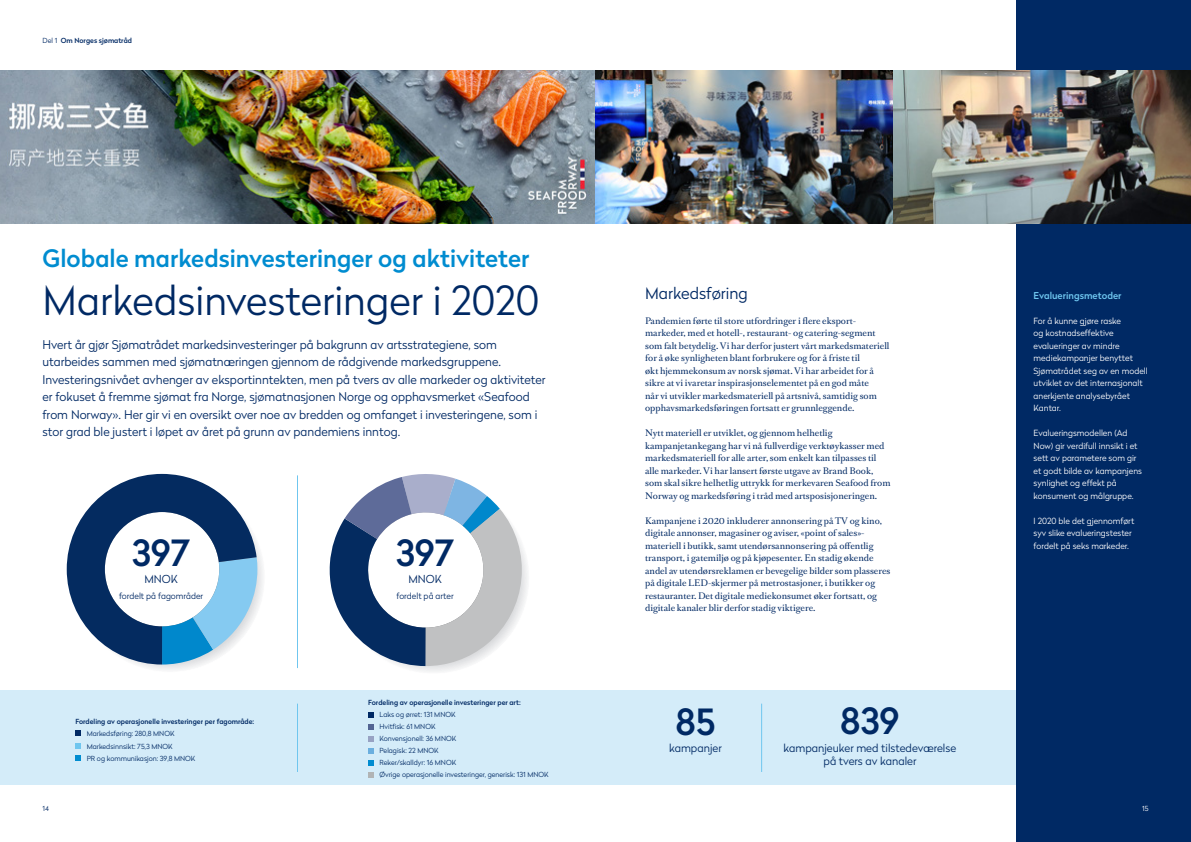
<style>
.page{position:relative;width:1191px;height:842px;background:#fff}
.page>*{position:absolute;margin:0;border:0;box-sizing:border-box;transform-origin:0 0}
.Heading_stor__light{font:300 40px "Radikal";color:#002964}
.t1{font:500 36px "Radikal";color:#002964}
.Heading_stor__light-2{font:500 24px "Radikal";color:#008cd0}
.Stor_mellomtittel{font:300 16px "Radikal";color:#002964}
.Ingress{font:300 12px/17.5px "Radikal";color:#002964}
.t2{font:300 11px "Radikal";color:#002964}
.Mellomtittel{font:500 9.5px "Radikal";color:#6fc6ef}
.Brøddtekst{font:8.5px/12.5px "Romain Text";color:#002964}
.Faktatekst{font:300 8.5px/12.5px "Radikal";color:#fff}
.Faktatekst-2{font:300 8.5px "Radikal";color:#002964}
.Bildetekst{font:300 7px "Radikal";color:#002964}
.Bildetekst-2{font:500 7px "Radikal";color:#002964}
.t3{font:300 7px "Radikal";color:#fff}
.s1{font-weight:300}
</style>
<div class="page">
<img style="left:0;top:71px;width:1016px;height:153px">
<div style="left:0;top:690px;width:595px;height:95px;background:#d4ecf9"></div>
<div style="left:595px;top:690px;width:596px;height:95px;background:#d4ecf9"></div>
<hr style="left:761px;top:704px;width:1px;height:68px;background:#6fc6ef">
<hr style="left:297px;top:704px;width:1px;height:68px;background:#6fc6ef">
<svg style="left:1016px;top:0;width:175px;height:842px;background:#113262"></svg>
<svg style="left:330px;top:474px;width:198px;height:192px"></svg>
<svg style="left:74px;top:481px;width:191px;height:191px"></svg>
<svg style="left:67px;top:474px;width:190px;height:190px"></svg>
<svg style="left:75px;top:730px;width:6px;height:6px"></svg>
<svg style="left:75px;top:743px;width:6px;height:6px"></svg>
<svg style="left:75px;top:755px;width:6px;height:6px"></svg>
<hr style="left:297px;top:475px;width:1px;height:193px;background:#6fc6ef">
<svg style="left:368px;top:712px;width:6px;height:6px"></svg>
<svg style="left:368px;top:724px;width:6px;height:6px"></svg>
<svg style="left:368px;top:736px;width:6px;height:6px"></svg>
<svg style="left:368px;top:748px;width:6px;height:6px"></svg>
<svg style="left:368px;top:760px;width:6px;height:6px"></svg>
<svg style="left:368px;top:772px;width:6px;height:6px"></svg>
<p class="Bildetekst-2" style="left:43px;top:35px;width:91px"><span class="s1">Del 1</span> Om Norges sjømatråd</p>
<p class="Heading_stor__light-2" style="left:43px;top:241px;width:488px">Globale markedsinvesteringer og aktiviteter</p>
<p class="Heading_stor__light" style="left:43px;top:272px;width:498px">Markedsinvesteringer i 2020</p>
<p class="Stor_mellomtittel" style="left:645px;top:282px;width:104px">Markedsføring</p>
<p class="Brøddtekst" style="left:645px;top:314px;width:246px">Pandemien førte til store utfordringer i flere eksport&shy;markeder, med et hotell-, restaurant- og catering-segment som falt betydelig. Vi har derfor justert vårt markedsmateriell for å øke synligheten blant forbrukere og for å friste til<br>økt hjemmekonsum av norsk sjømat. Vi har arbeidet for å sikre at vi ivaretar inspirasjonselementet på en god måte<br>når vi utvikler markedsmateriell på artsnivå, samtidig som opphavsmarkedsføringen fortsatt er grunnleggende.</p>
<p class="Brøddtekst" style="left:645px;top:427px;width:247px">Nytt materiell er utviklet, og gjennom helhetlig kampanjetankegang har vi nå fullverdige verktøykasser med markedsmateriell for alle arter, som enkelt kan tilpasses til alle markeder. Vi har lansert første utgave av Brand Book, som skal sikre helhetlig uttrykk for merkevaren Seafood from Norway og markedsføring i tråd med artsposisjoneringen.</p>
<p class="Brøddtekst" style="left:645px;top:514px;width:247px">Kampanjene i 2020 inkluderer annonsering på TV og kino, digitale annonser, magasiner og aviser, «point of sales»- materiell i butikk, samt utendørsannonsering på offentlig transport, i gatemiljø og på kjøpesenter. En stadig økende andel av utendørsreklamen er bevegelige bilder som plasseres på digitale LED-skjermer på metrostasjoner, i butikker og restauranter. Det digitale mediekonsumet øker fortsatt, og digitale kanaler blir derfor stadig viktigere.</p>
<p class="Ingress" style="left:43px;top:335px;width:504px">Hvert år gjør Sjømatrådet markedsinvesteringer på bakgrunn av artsstrategiene, som utarbeides sammen med sjømatnæringen gjennom de rådgivende markedsgruppene.<br>Investeringsnivået avhenger av eksportinntekten, men på tvers av alle markeder og aktiviteter er fokuset å fremme sjømat fra Norge, sjømatnasjonen Norge og opphavsmerket «Seafood from Norway». Her gir vi en oversikt over noe av bredden og omfanget i investeringene, som i stor grad ble justert i løpet av året på grunn av pandemiens inntog.</p>
<p class="t1" style="left:132px;top:527px;width:60px">397</p>
<p class="t2" style="left:144px;top:571px;width:35px">MNOK</p>
<p class="Faktatekst-2" style="left:119px;top:589px;width:86px">fordelt på fagområder</p>
<p class="t1" style="left:396px;top:527px;width:60px">397</p>
<p class="t2" style="left:408px;top:571px;width:35px">MNOK</p>
<p class="Faktatekst-2" style="left:396px;top:589px;width:59px">fordelt på arter</p>
<p class="Bildetekst-2" style="left:75px;top:716px;width:180px">Fordeling av operasjonelle investeringer per fagområde:</p>
<p class="Bildetekst" style="left:87px;top:729px;width:89px">Markedsføring: 280,8 MNOK</p>
<p class="Bildetekst" style="left:87px;top:741px;width:87px">Markedsinnsikt: 75,3 MNOK</p>
<p class="Bildetekst" style="left:87px;top:754px;width:110px">PR og kommunikasjon: 39,8 MNOK</p>
<p class="Bildetekst-2" style="left:368px;top:697px;width:154px">Fordeling av operasjonelle investeringer per art:</p>
<p class="Bildetekst" style="left:379px;top:710px;width:78px">Laks og ørret: 131 MNOK</p>
<p class="Bildetekst" style="left:379px;top:722px;width:57px">Hvitfisk: 61 MNOK</p>
<p class="Bildetekst" style="left:379px;top:734px;width:78px">Konvensjonell: 36 MNOK</p>
<p class="Bildetekst" style="left:379px;top:746px;width:61px">Pelagisk: 22 MNOK</p>
<p class="Bildetekst" style="left:379px;top:758px;width:78px">Reker/skalldyr: 16 MNOK</p>
<p class="Bildetekst" style="left:379px;top:770px;width:171px">Øvrige operasjonelle investeringer, generisk: 131 MNOK</p>
<p class="t1" style="left:675px;top:696px;width:41px">85</p>
<p class="t2" style="left:669px;top:740px;width:54px">kampanjer</p>
<p class="t1" style="left:840px;top:696px;width:60px">839</p>
<p class="t2" style="left:783px;top:740px;width:174px">kampanjeuker med tilstedeværelse</p>
<p class="t2" style="left:823px;top:753px;width:94px">på tvers av kanaler</p>
<p class="Mellomtittel" style="left:1033px;top:288px;width:89px">Evalueringsmetoder</p>
<p class="Faktatekst" style="left:1033px;top:314px;width:116px">For å kunne gjøre raske<br>og kostnadseffektive evalueringer av mindre mediekampanjer benyttet<br>Sjømatrådet seg av en modell utviklet av det internasjonalt anerkjente analysebyrået<br>Kantar.</p>
<p class="Faktatekst" style="left:1033px;top:426px;width:110px">Evalueringsmodellen (Ad<br>Now) gir verdifull innsikt i et sett av parametere som gir et godt bilde av kampanjens synlighet og effekt på konsument og målgruppe.</p>
<p class="Faktatekst" style="left:1033px;top:514px;width:102px">I 2020 ble det gjennomført syv slike evalueringstester fordelt på seks markeder.</p>
<p class="Bildetekst" style="left:43px;top:804px;width:8px">14</p>
<p class="t3" style="left:1142px;top:804px;width:8px">15</p>
</div>
